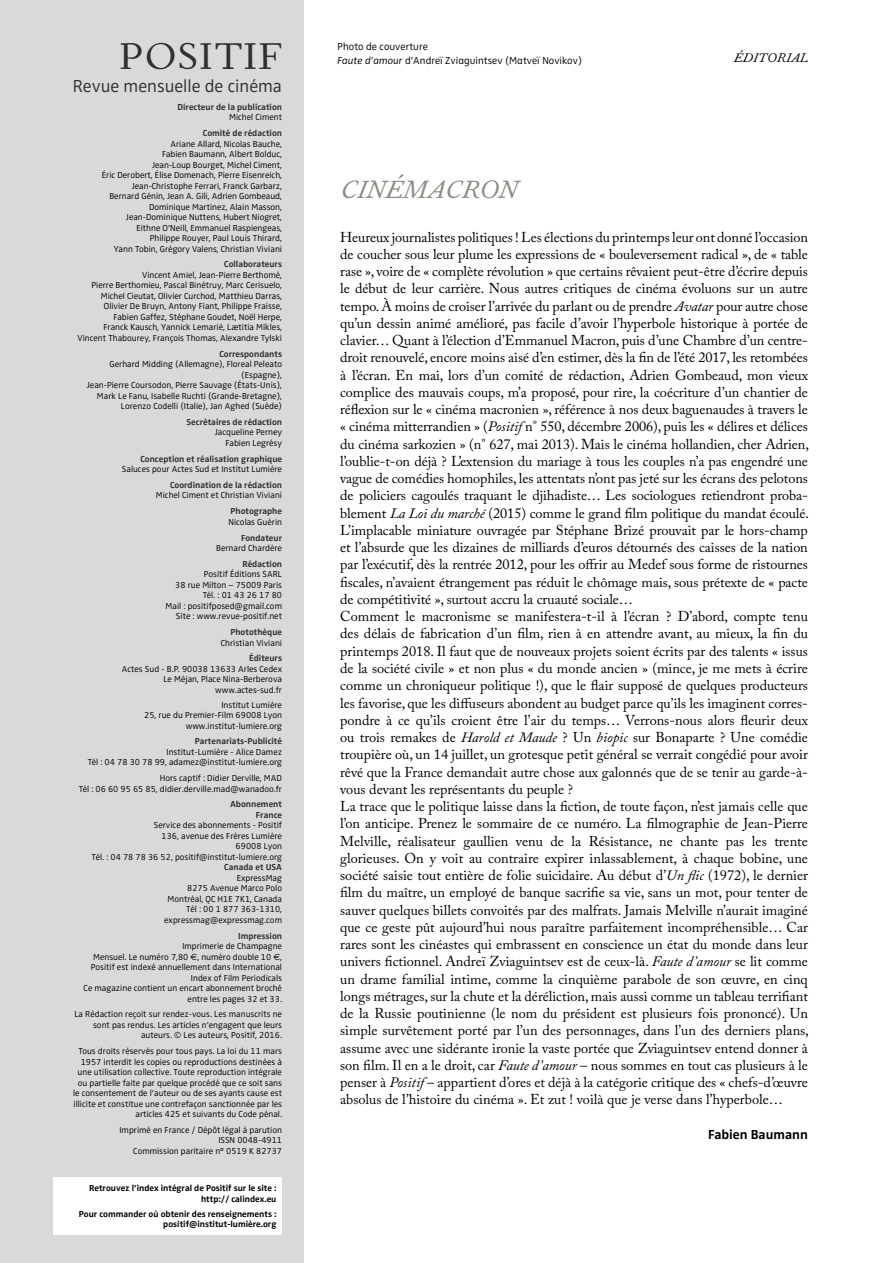
<style>
.page{position:relative;width:893px;height:1263px;background:#fff}
.page>*{position:absolute;margin:0;border:0;box-sizing:border-box;transform-origin:0 0}
.t1{font:45px "Fournier";color:#30302f}
.t2{font:italic 30px "Fournier";letter-spacing:-.005em;color:#8c8c84}
.t3{font:18px "Zwo w 3";color:#30302f}
.t4{font:italic 15px "Fournier";color:#000}
.t5{font:14.25px/17.2px "Adobe Caslon Pro";color:#000}
.t6{font:13.5px "Zwo w 6";color:#000}
.t7{font:10.5px/13.5px "Zwo Alt LF w 3";color:#000}
.t8{font:9px/10.5px "Zwo w 3";color:#000;text-align:right}
.t9{font:9px/10.5px "Zwo w 6";color:#30302f;text-align:right}
.t10{font:9px/10.5px "Zwo w 6";color:#000;text-align:right}
.s1{font-family:"Euro Sans"}
.s2{font-family:"Zwo w 3 Italic"}
.s3{font-style:italic}
</style>
<div class="page">
<div style="left:0;top:0;width:303px;height:1263px;background:#d8d9d9"></div>
<div style="left:54px;top:1177px;width:228px;height:58px;background:#fff"></div>
<h1 class="t1" style="left:119px;top:33px;width:165px">POSITIF</h1>
<p class="t3" style="left:73px;top:76px;width:211px">Revue mensuelle de cinéma</p>
<p class="t9" style="left:177px;top:102px;width:106px">Directeur de la publication</p>
<p class="t8" style="left:229px;top:112px;width:54px">Michel Ciment</p>
<p class="t9" style="left:203px;top:128px;width:81px">Comité de rédaction</p>
<p class="t8" style="left:102px;top:138px;width:182px">Ariane Allard, Nicolas Bauche,<br>Fabien Baumann, Albert Bolduc,<br>Jean-Loup Bourget, Michel Ciment,<br>Éric Derobert, Élise Domenach, Pierre Eisenreich, Jean-Christophe Ferrari, Franck Garbarz, Bernard Génin, Jean A. Gili, Adrien Gombeaud, Dominique Martinez, Alain Masson, Jean-Dominique Nuttens, Hubert Niogret, Eithne O’Neill, Emmanuel Raspiengeas,<br>Philippe Rouyer, Paul Louis Thirard,<br>Yann Tobin, Grégory Valens, Christian Viviani</p>
<p class="t9" style="left:224px;top:259px;width:59px">Collaborateurs</p>
<p class="t8" style="left:78px;top:270px;width:206px">Vincent Amiel, Jean-Pierre Berthomé,<br>Pierre Berthomieu, Pascal Binétruy, Marc Cerisuelo, Michel Cieutat, Olivier Curchod, Matthieu Darras, Olivier De Bruyn, Antony Fiant, Philippe Fraisse, Fabien Gaffez, Stéphane Goudet, Noël Herpe,<br>Franck Kausch, Yannick Lemarié, Lætitia Mikles, Vincent Thabourey, François Thomas, Alexandre Tylski</p>
<p class="t9" style="left:219px;top:348px;width:64px">Correspondants</p>
<p class="t8" style="left:87px;top:359px;width:197px">Gerhard Midding (Allemagne), Floreal Peleato (Espagne),<br>Jean-Pierre Coursodon, Pierre Sauvage (États-Unis), Mark Le Fanu, Isabelle Ruchti (Grande-Bretagne), Lorenzo Codelli (Italie), Jan Aghed (Suède)</p>
<p class="t9" style="left:187px;top:417px;width:97px">Secrétaires de rédaction</p>
<p class="t8" style="left:215px;top:427px;width:69px">Jacqueline Perney<br>Fabien Legrésy</p>
<p class="t9" style="left:140px;top:453px;width:143px">Conception et réalisation graphique</p>
<p class="t8" style="left:122px;top:464px;width:162px">Saluces pour Actes Sud et Institut Lumière</p>
<p class="t9" style="left:170px;top:480px;width:114px">Coordination de la rédaction</p>
<p class="t8" style="left:156px;top:490px;width:128px">Michel Ciment et Christian Viviani</p>
<p class="t9" style="left:230px;top:506px;width:53px">Photographe</p>
<p class="t8" style="left:228px;top:516px;width:55px">Nicolas Guérin</p>
<p class="t9" style="left:241px;top:532px;width:42px">Fondateur</p>
<p class="t8" style="left:216px;top:543px;width:68px">Bernard Chardère</p>
<p class="t9" style="left:242px;top:558px;width:41px">Rédaction</p>
<p class="t8" style="left:166px;top:569px;width:118px">Positif Éditions SARL<br>38 rue Milton – 75009 Paris<br>Tél. : 01 43 26 17 80<br>Mail : positifposed@gmail.com<br>Site : www.revue-positif.net</p>
<p class="t9" style="left:230px;top:627px;width:53px">Photothèque</p>
<p class="t8" style="left:221px;top:637px;width:63px">Christian Viviani</p>
<p class="t9" style="left:249px;top:653px;width:34px">Éditeurs</p>
<p class="t8" style="left:122px;top:663px;width:162px">Actes Sud - B.P. 90038 13633 Arles Cedex<br>Le Méjan, Place Nina-Berberova www.actes-sud.fr</p>
<p class="t8" style="left:144px;top:699px;width:139px">Institut Lumière<br>25, rue du Premier-Film 69008 Lyon www.institut-lumiere.org</p>
<p class="t9" style="left:195px;top:736px;width:89px">Partenariats-Publicité</p>
<p class="t8" style="left:88px;top:746px;width:196px">Institut-Lumière - Alice Damez<br>Tél : 04 78 30 78 99, adamez@institut-lumiere.org</p>
<p class="t8" style="left:79px;top:773px;width:205px">Hors captif : Didier Derville, MAD<br>Tél : 06 60 95 65 85, didier.derville.mad@wanadoo.fr</p>
<p class="t9" style="left:230px;top:799px;width:54px">Abonnement<br>France</p>
<p class="t8" style="left:92px;top:820px;width:192px">Service des abonnements - Positif<br>136, avenue des Frères Lumière<br>69008 Lyon<br>Tél. : 04 78 78 36 52, positif@institut-lumiere.org</p>
<p class="t9" style="left:224px;top:862px;width:59px">Canada et USA</p>
<p class="t8" style="left:164px;top:872px;width:119px">ExpressMag<br>8275 Avenue Marco Polo<br>Montréal, QC H1E 7K1, Canada<br>Tél : 00 1 877 363-1310, expressmag@expressmag.com</p>
<p class="t9" style="left:238px;top:930px;width:45px">Impression</p>
<p class="t8" style="left:84px;top:941px;width:200px">Imprimerie de Champagne<br>Mensuel. Le numéro 7,80 <span class="s1">€</span>, numéro double 10 <span class="s1">€</span>, Positif est indexé annuellement dans International Index of Film Periodicals<br>Ce magazine contient un encart abonnement broché entre les pages 32 et 33.</p>
<p class="t8" style="left:74px;top:1009px;width:209px">La Rédaction reçoit sur rendez-vous. Les manuscrits ne sont pas rendus. Les articles n’engagent que leurs auteurs. © Les auteurs, Positif, 2016.</p>
<p class="t8" style="left:73px;top:1046px;width:210px">Tous droits réservés pour tous pays. La loi du 11 mars 1957 interdit les copies ou reproductions destinées à une utilisation collective. Toute reproduction intégrale ou partielle faite par quelque procédé que ce soit sans le consentement de l’auteur ou de ses ayants cause est illicite et constitue une contrefaçon sanctionnée par les articles 425 et suivants du Code pénal.</p>
<p class="t8" style="left:119px;top:1125px;width:164px">Imprimé en France / Dépôt légal à parution<br>ISSN 0048-4911<br>Commission paritaire n° 0519 K 82737</p>
<p class="t10" style="left:89px;top:1183px;width:189px">Retrouvez l’index intégral de Positif sur le site : http:// calindex.eu</p>
<p class="t10" style="left:79px;top:1208px;width:199px">Pour commander où obtenir des renseignements : positif@institut-lumière.org</p>
<p class="t7" style="left:338px;top:40px;width:246px">Photo de couverture<br><span class="s2">Faute d’amour</span> d’Andreï Zviaguintsev (Matveï Novikov)</p>
<p class="t4" style="left:734px;top:50px;width:76px">ÉDITORIAL</p>
<h2 class="t2" style="left:340px;top:174px;width:179px">CINÉMACRON</h2>
<p class="t5" style="left:340px;top:228px;width:470px">Heureux journalistes politiques ! Les élections du printemps leur ont donné l’occasion de coucher sous leur plume les expressions de « bouleversement radical », de « table rase », voire de « complète révolution » que certains rêvaient peut-être d’écrire depuis le début de leur carrière. Nous autres critiques de cinéma évoluons sur un autre tempo. À moins de croiser l’arrivée du parlant ou de prendre <span class="s3">Avatar</span> pour autre chose qu’un dessin animé amélioré, pas facile d’avoir l’hyperbole historique à portée de clavier… Quant à l’élection d’Emmanuel Macron, puis d’une Chambre d’un centre&shy;droit renouvelé, encore moins aisé d’en estimer, dès la fin de l’été 2017, les retombées à l’écran. En mai, lors d’un comité de rédaction, Adrien Gombeaud, mon vieux complice des mauvais coups, m’a proposé, pour rire, la coécriture d’un chantier de réflexion sur le « cinéma macronien », référence à nos deux baguenaudes à travers le « cinéma mitterrandien » (<span class="s3">Positif</span> n° 550, décembre 2006), puis les « délires et délices du cinéma sarkozien » (n° 627, mai 2013). Mais le cinéma hollandien, cher Adrien, l’oublie-t-on déjà ? L’extension du mariage à tous les couples n’a pas engendré une vague de comédies homophiles, les attentats n’ont pas jeté sur les écrans des pelotons de policiers cagoulés traquant le djihadiste… Les sociologues retiendront proba&shy;blement <span class="s3">La Loi du marché</span> (2015) comme le grand film politique du mandat écoulé.<br>L’implacable miniature ouvragée par Stéphane Brizé prouvait par le hors-champ et l’absurde que les dizaines de milliards d’euros détournés des caisses de la nation par l’exécutif, dès la rentrée 2012, pour les offrir au Medef sous forme de ristournes fiscales, n’avaient étrangement pas réduit le chômage mais, sous prétexte de « pacte de compétitivité », surtout accru la cruauté sociale…<br>Comment le macronisme se manifestera-t-il à l’écran ? D’abord, compte tenu des délais de fabrication d’un film, rien à en attendre avant, au mieux, la fin du printemps 2018. Il faut que de nouveaux projets soient écrits par des talents « issus de la société civile » et non plus « du monde ancien » (mince, je me mets à écrire comme un chroniqueur politique !), que le flair supposé de quelques producteurs les favorise, que les diffuseurs abondent au budget parce qu’ils les imaginent corres&shy;pondre à ce qu’ils croient être l’air du temps… Verrons-nous alors fleurir deux ou trois remakes de <span class="s3">Harold et Maude</span> ? Un <span class="s3">biopic</span> sur Bonaparte ? Une comédie troupière où, un 14 juillet, un grotesque petit général se verrait congédié pour avoir rêvé que la France demandait autre chose aux galonnés que de se tenir au garde-à&shy;vous devant les représentants du peuple ?<br>La trace que le politique laisse dans la fiction, de toute façon, n’est jamais celle que l’on anticipe. Prenez le sommaire de ce numéro. La filmographie de Jean-Pierre Melville, réalisateur gaullien venu de la Résistance, ne chante pas les trente glorieuses. On y voit au contraire expirer inlassablement, à chaque bobine, une société saisie tout entière de folie suicidaire. Au début d’<span class="s3">Un flic</span> (1972), le dernier film du maître, un employé de banque sacrifie sa vie, sans un mot, pour tenter de sauver quelques billets convoités par des malfrats. Jamais Melville n’aurait imaginé que ce geste pût aujourd’hui nous paraître parfaitement incompréhensible… Car rares sont les cinéastes qui embrassent en conscience un état du monde dans leur univers fictionnel. Andreï Zviaguintsev est de ceux-là. <span class="s3">Faute d’amour</span> se lit comme un drame familial intime, comme la cinquième parabole de son œuvre, en cinq longs métrages, sur la chute et la déréliction, mais aussi comme un tableau terrifiant de la Russie poutinienne (le nom du président est plusieurs fois prononcé). Un simple survêtement porté par l’un des personnages, dans l’un des derniers plans, assume avec une sidérante ironie la vaste portée que Zviaguintsev entend donner à son film. Il en a le droit, car <span class="s3">Faute d’amour</span> – nous sommes en tout cas plusieurs à le penser à <span class="s3">Positif</span> – appartient d’ores et déjà à la catégorie critique des « chefs-d’œuvre absolus de l’histoire du cinéma ». Et zut ! voilà que je verse dans l’hyperbole…</p>
<p class="t6" style="left:708px;top:1126px;width:101px">Fabien Baumann</p>
</div>
